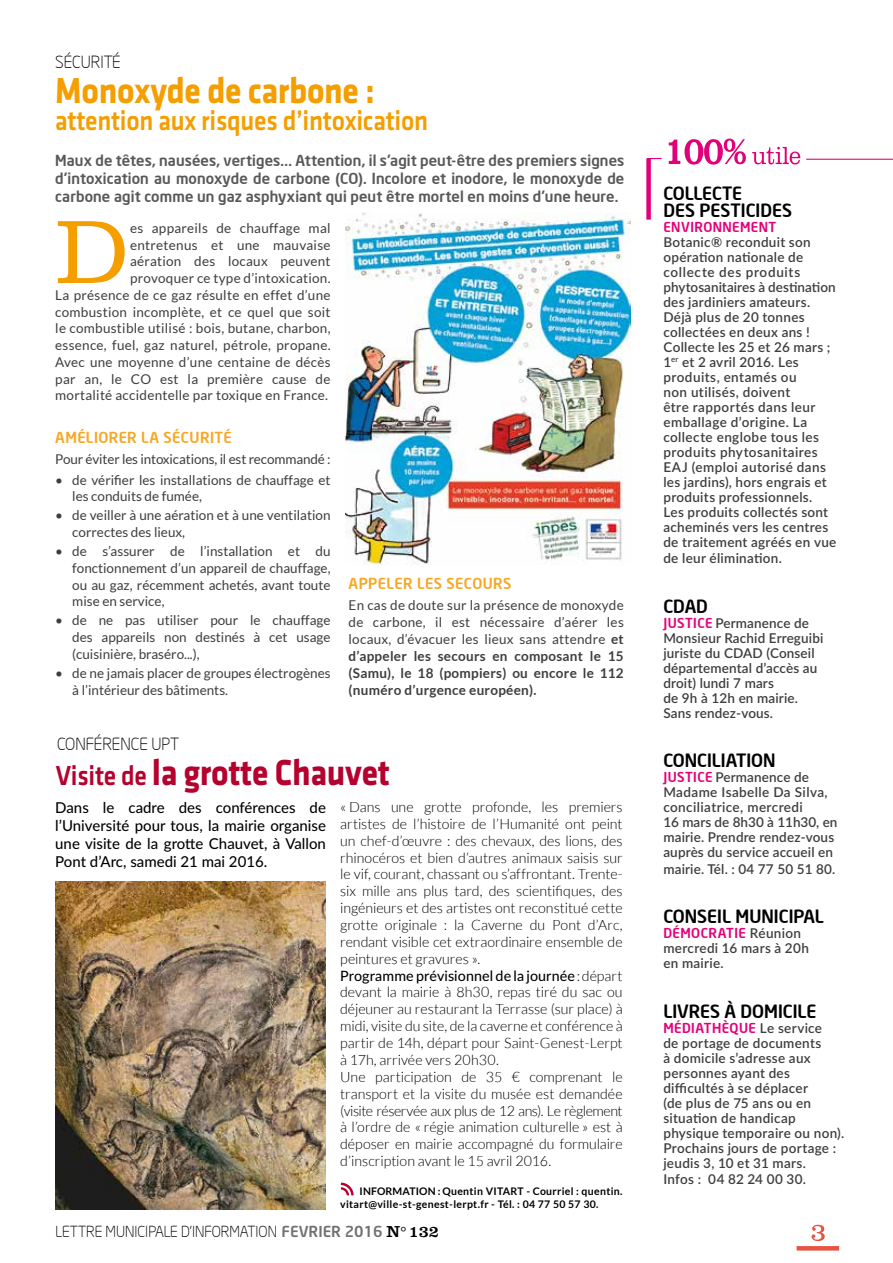
<style>
.page{position:relative;width:893px;height:1263px;background:#fff}
.page>*{position:absolute;margin:0;border:0;box-sizing:border-box;transform-origin:0 0}
.t1{font:300 92.1px "Clarendon BT";color:#f49e00}
.t2{font:700 37.5px "Klavika";letter-spacing:-.01em;color:#b5012e;scale:.9 1}
.t3{font:700 37.5px "Klavika";letter-spacing:-.01em;color:#f49e00;scale:.9 1}
.t4{font:28.5px "Klavika Medium TF";letter-spacing:-.01em;color:#f49e00;scale:.9 1}
.t5{font:500 18px/16.5px "Neo Sans Intel";color:#000}
.t6{font:300 16.5px "Neo Sans Intel";color:#000}
.t7{font:500 15px/18px "Neo Sans Intel";letter-spacing:.01em;color:#58585a;text-align:justify}
.t8{font:500 15px/18px "Lato";color:#000;text-align:justify}
.t9{font:300 15px "Neo Sans Intel";color:#000}
.t10{font:500 15px "Neo Sans Intel";letter-spacing:.03em;color:#f6a824}
.t11{font:300 14.25px/16.8px "Lato";letter-spacing:-.005em;color:#000}
.t12{font:600 13.5px/15px "Lato";letter-spacing:.02em;color:#3e3d40}
.t13{font:13.5px/16.6px "Lato";letter-spacing:.02em;color:#3e3d40;text-align:justify}
.t14{font:13.5px/16.8px "Lato";color:#3e3d40}
.t15{font:500 13.5px "Neo Sans Intel";letter-spacing:.03em;color:#e2007a}
.t16{font:13.5px "Lato";letter-spacing:-.01em;color:#3e3d40}
.t17{font:700 10.5px/12.3px "Lato";letter-spacing:.03em;color:#000}
.s1{font-weight:700}
.s2{font-family:"Klavika Medium TF";font-weight:400;font-size:28.5px}
.s3{font-weight:500}
.s4{font-family:"Neo Sans";font-weight:500;color:#707172}
.s5{font-family:"Clarendon";font-weight:400;font-size:16.5px}
.s6{font-family:"Neo Sans Intel";font-weight:500;color:#e2007a}
.s7{font-family:"Lato";font-weight:600;color:#3e3d40}
</style>
<div class="page">
<svg style="left:812px;top:1225px;width:13px;height:16px"></svg>
<svg style="left:797px;top:1246px;width:42px;height:4px"></svg>
<div style="left:646px;top:159px;width:5px;height:61px;background:#e2007a"></div>
<img style="left:55px;top:881px;width:270px;height:329px">
<svg style="left:341px;top:1182px;width:13px;height:13px"></svg>
<img style="left:346px;top:212px;width:285px;height:353px">
<svg style="left:669px;top:139px;width:131px;height:26px"></svg>
<hr style="left:806px;top:159px;width:87px;height:1px;background:#e2007a">
<svg style="left:647px;top:158px;width:15px;height:1px"></svg>
<p class="t6" style="left:55px;top:52px;width:67px">SÉCURITÉ</p>
<h2 class="t3" style="left:55px;top:70px;width:356px">Monoxyde de carbone :</h2>
<h3 class="t4" style="left:55px;top:106px;width:416px">attention aux risques d’intoxication</h3>
<p class="t7" style="left:55px;top:151px;width:571px">Maux de têtes, nausées, vertiges... Attention, il s’agit peut-être des premiers signes d’intoxication au monoxyde de carbone (CO). Incolore et inodore, le monoxyde de carbone agit comme un gaz asphyxiant qui peut être mortel en moins d’une heure.</p>
<h1 class="t1" style="left:55px;top:196px;width:74px">D</h1>
<p class="t13" style="left:55px;top:220px;width:277px;text-align:right">es appareils de chauffage mal<br>entretenus et une mauvaise<br>aération des locaux peuvent<br>provoquer ce type d’intoxication.<br>La présence de ce gaz résulte en effet d’une combustion incomplète, et ce quel que soit le combustible utilisé : bois, butane, charbon, essence, fuel, gaz naturel, pétrole, propane.<br>Avec une moyenne d’une centaine de décès par an, le CO est la première cause de mortalité accidentelle par toxique en France.</p>
<p class="t10" style="left:55px;top:428px;width:178px">AMÉLIORER LA SÉCURITÉ</p>
<p class="t16" style="left:55px;top:451px;width:277px">Pour éviter les intoxications, il est recommandé :</p>
<p class="t14" style="left:72px;top:471px;width:260px;text-indent:-17px">• de vérifier les installations de chauffage et les conduits de fumée,</p>
<p class="t14" style="left:72px;top:507px;width:260px;text-indent:-17px">• de veiller à une aération et à une ventilation correctes des lieux,</p>
<p class="t13" style="left:72px;top:543px;width:260px;text-indent:-17px">• de s’assurer de l’installation et du fonctionnement d’un appareil de chauffage, ou au gaz, récemment achetés, avant toute mise en service,</p>
<p class="t13" style="left:72px;top:612px;width:260px;text-indent:-17px">• de ne pas utiliser pour le chauffage des appareils non destinés à cet usage (cuisinière, braséro...),</p>
<p class="t14" style="left:72px;top:664px;width:260px;text-indent:-17px">• de ne jamais placer de groupes électrogènes à l’intérieur des bâtiments.</p>
<p class="t10" style="left:349px;top:574px;width:164px">APPELER LES SECOURS</p>
<p class="t13" style="left:349px;top:597px;width:277px">En cas de doute sur la présence de monoxyde de carbone, il est nécessaire d’aérer les locaux, d’évacuer les lieux sans attendre <span class="s1">et d’appeler les secours en composant le 15 (Samu), le 18 (pompiers) ou encore le 112 (numéro d’urgence européen).</span></p>
<p class="t6" style="left:57px;top:734px;width:123px">CONFÉRENCE UPT</p>
<h2 class="t2" style="left:56px;top:752px;width:373px"><span class="s2">Visite de</span> la grotte Chauvet</h2>
<p class="t8" style="left:55px;top:797px;width:272px">Dans le cadre des conférences de l’Université pour tous, la mairie organise une visite de la grotte Chauvet, à Vallon Pont d’Arc, samedi 21 mai 2016.</p>
<p class="t11" style="left:340px;top:798px;width:284px">« Dans une grotte profonde, les premiers artistes de l’histoire de l’Humanité ont peint un chef-d’œuvre : des chevaux, des lions, des rhinocéros et bien d’autres animaux saisis sur le vif, courant, chassant ou s’affrontant. Trente&shy;six mille ans plus tard, des scientifiques, des ingénieurs et des artistes ont reconstitué cette grotte originale : la Caverne du Pont d’Arc, rendant visible cet extraordinaire ensemble de peintures et gravures ».<br><span class="s3">Programme prévisionnel de la journée</span> : départ devant la mairie à 8h30, repas tiré du sac ou déjeuner au restaurant la Terrasse (sur place) à midi, visite du site, de la caverne et conférence à partir de 14h, départ pour Saint-Genest-Lerpt à 17h, arrivée vers 20h30.<br>Une participation de 35 € comprenant le transport et la visite du musée est demandée (visite réservée aux plus de 12 ans). Le règlement à l’ordre de « régie animation culturelle » est à déposer en mairie accompagné du formulaire d’inscription avant le 15 avril 2016.</p>
<p class="t17" style="left:340px;top:1185px;width:284px;text-indent:19px">INFORMATION : Quentin VITART - Courriel : quentin. vitart@ville-st-genest-lerpt.fr - Tél. : 04 77 50 57 30.</p>
<p class="t9" style="left:56px;top:1222px;width:385px">LETTRE MUNICIPALE D’INFORMATION <span class="s4">FEVRIER 2016</span> <span class="s5">N°132</span></p>
<h3 class="t5" style="left:663px;top:185px;width:130px">COLLECTE<br>DES PESTICIDES</h3>
<p class="t15" style="left:663px;top:218px;width:114px">ENVIRONNEMENT</p>
<p class="t12" style="left:663px;top:234px;width:175px">Botanic® reconduit son opération nationale de collecte des produits phytosanitaires à destination des jardiniers amateurs.<br>Déjà plus de 20 tonnes collectées en deux ans !<br>Collecte les 25 et 26 mars ;<br>1<sup>er</sup> et 2 avril 2016. Les produits, entamés ou<br>non utilisés, doivent<br>être rapportés dans leur emballage d’origine. La collecte englobe tous les produits phytosanitaires<br>EAJ (emploi autorisé dans les jardins), hors engrais et produits professionnels.<br>Les produits collectés sont acheminés vers les centres de traitement agréés en vue</p>
<p class="t12" style="left:663px;top:550px;width:120px">de leur élimination.</p>
<h3 class="t5" style="left:663px;top:597px;width:46px">CDAD</h3>
<p class="t12" style="left:663px;top:615px;width:162px"><span class="s6">JUSTICE</span> Permanence de<br>Monsieur Rachid Erreguibi juriste du CDAD (Conseil départemental d’accès au droit) lundi 7 mars<br>de 9h à 12h en mairie.<br>Sans rendez-vous.</p>
<h3 class="t5" style="left:663px;top:752px;width:114px">CONCILIATION</h3>
<p class="t12" style="left:663px;top:769px;width:176px"><span class="s6">JUSTICE</span> Permanence de<br>Madame Isabelle Da Silva, conciliatrice, mercredi<br>16 mars de 8h30 à 11h30, en mairie. Prendre rendez-vous auprès du service accueil en</p>
<p class="t12" style="left:663px;top:861px;width:173px">mairie. Tél. : 04 77 50 51 80.</p>
<h3 class="t5" style="left:663px;top:908px;width:162px">CONSEIL MUNICIPAL</h3>
<p class="t15" style="left:663px;top:924px;width:139px">DÉMOCRATIE <span class="s7">Réunion</span></p>
<p class="t12" style="left:663px;top:940px;width:147px">mercredi 16 mars à 20h en mairie.</p>
<h3 class="t5" style="left:663px;top:1002px;width:154px">LIVRES À DOMICILE</h3>
<p class="t15" style="left:663px;top:1019px;width:160px">MÉDIATHÈQUE <span class="s7">Le service</span></p>
<p class="t12" style="left:663px;top:1035px;width:182px">de portage de documents<br>à domicile s’adresse aux personnes ayant des difficultés à se déplacer<br>(de plus de 75 ans ou en situation de handicap physique temporaire ou non).<br>Prochains jours de portage : jeudis 3, 10 et 31 mars.</p>
<p class="t12" style="left:663px;top:1171px;width:144px">Infos : 04 82 24 00 30.</p>
</div>
